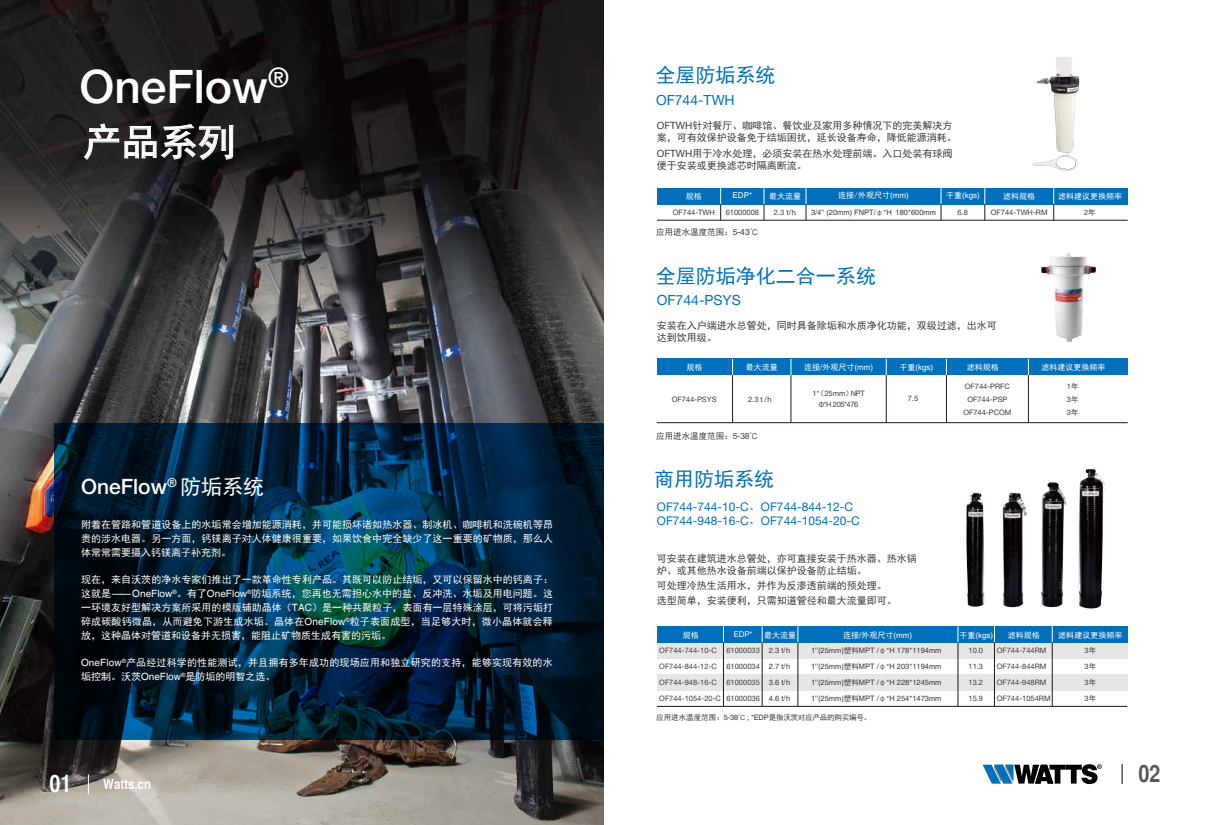
<style>
.page{position:relative;width:1208px;height:825px;background:#fff}
.page>*{position:absolute;margin:0;border:0;box-sizing:border-box;transform-origin:0 0}
.t1{font:500 46px "Helvetica Neue LT";color:#fff}
.t2{font:38px "Sim Hei";color:#fff}
.t3{font:700 condensed 24px "Helvetica";color:#fff}
.t4{font:700 condensed 24px "Helvetica";color:#595757}
.t5{font:500 21px "Helvetica Neue LT";color:#fff}
.t6{font:20px "Sim Hei";color:#0070bd}
.t7{font:14px "Helvetica Neue LT";color:#0070bd}
.t8{font:700 condensed 14px "Helvetica";color:#fff}
.t9{font:12px/14px "Helvetica Neue LT";color:#0070bd}
.t10{font:10px/14px "Sim Hei";letter-spacing:.005em;color:#fff;text-align:justify}
.t11{font:10px/12px "Sim Hei";color:#3e3a39}
.t12{font:8.5px "Sim Hei";color:#3e3a39}
.t13{font:8px "Sim Hei";color:#fff}
.t14{font:8px "Helvetica";color:#fff}
.t15{font:8px "Helvetica Neue LT";color:#fff}
.t16{font:7.5px/16px "Helvetica Neue LT";color:#3e3a39;text-align:justify}
.t17{font:7.5px/16px "Helvetica";color:#3e3a39;text-align:justify}
.t18{font:7.5px "Sim Hei";letter-spacing:-.025em;color:#3e3a39}
.t19{font:7.5px/11px "Helvetica Neue LT";letter-spacing:-.05em;color:#3e3a39;text-align:center}
.s1{font-family:"Sim Hei";font-weight:400}
.s2{font-family:"Helvetica"}
.s3{font-family:"Helvetica Neue LT"}
.s4{font-family:"Sim Hei"}
.s5{font-family:"Myriad Pro"}
.s6{font-family:"Adobe Song Std";font-weight:300}
</style>
<div class="page">
<svg style="left:982px;top:764px;width:119px;height:20px"></svg>
<svg style="left:1121px;top:764px;width:1px;height:20px"></svg>
<img style="left:1002px;top:482px;width:65px;height:125px">
<img style="left:1078px;top:469px;width:28px;height:140px">
<div style="left:657px;top:642px;width:470px;height:16px;background:#e6e6e6"></div>
<div style="left:657px;top:674px;width:470px;height:16px;background:#e6e6e6"></div>
<div style="left:657px;top:626px;width:470px;height:16px;background:#0070bd"></div>
<hr style="left:723px;top:642px;width:1px;height:64px;background:#221815">
<svg style="left:723px;top:626px;width:1px;height:16px"></svg>
<hr style="left:762px;top:642px;width:1px;height:64px;background:#221815">
<svg style="left:762px;top:626px;width:1px;height:16px"></svg>
<hr style="left:797px;top:642px;width:1px;height:64px;background:#221815">
<svg style="left:797px;top:626px;width:1px;height:16px"></svg>
<hr style="left:957px;top:642px;width:1px;height:64px;background:#221815">
<svg style="left:957px;top:626px;width:1px;height:16px"></svg>
<hr style="left:994px;top:642px;width:1px;height:64px;background:#221815">
<svg style="left:994px;top:626px;width:1px;height:16px"></svg>
<hr style="left:1052px;top:642px;width:1px;height:64px;background:#221815">
<svg style="left:1052px;top:626px;width:1px;height:16px"></svg>
<hr style="left:657px;top:706px;width:470px;height:1px;background:#221815">
<img style="left:1041px;top:253px;width:53px;height:89px">
<div style="left:657px;top:359px;width:470px;height:16px;background:#0070bd"></div>
<div style="left:657px;top:188px;width:470px;height:16px;background:#0070bd"></div>
<img style="left:1035px;top:57px;width:44px;height:97px">
<svg style="left:720px;top:188px;width:1px;height:32px"></svg>
<hr style="left:732px;top:375px;width:1px;height:48px;background:#221815">
<svg style="left:732px;top:359px;width:1px;height:16px"></svg>
<hr style="left:791px;top:375px;width:1px;height:48px;background:#221815">
<svg style="left:791px;top:359px;width:1px;height:16px"></svg>
<hr style="left:886px;top:375px;width:1px;height:48px;background:#221815">
<svg style="left:886px;top:359px;width:1px;height:16px"></svg>
<hr style="left:946px;top:375px;width:1px;height:48px;background:#221815">
<svg style="left:946px;top:359px;width:1px;height:16px"></svg>
<hr style="left:1028px;top:375px;width:1px;height:48px;background:#221815">
<svg style="left:1028px;top:359px;width:1px;height:16px"></svg>
<svg style="left:764px;top:188px;width:1px;height:32px"></svg>
<svg style="left:806px;top:188px;width:1px;height:32px"></svg>
<svg style="left:941px;top:188px;width:1px;height:32px"></svg>
<svg style="left:984px;top:188px;width:1px;height:32px"></svg>
<svg style="left:1053px;top:188px;width:1px;height:32px"></svg>
<hr style="left:657px;top:422px;width:470px;height:1px;background:#221815">
<hr style="left:657px;top:220px;width:470px;height:1px;background:#221815">
<img style="left:0;top:0;width:604px;height:825px">
<svg style="left:55px;top:423px;width:549px;height:316px;background:#002137"></svg>
<svg style="left:84px;top:124px;width:149px;height:36px;background:#4c4b4b"></svg>
<svg style="left:88px;top:764px;width:1px;height:30px"></svg>
<h1 class="t1" style="left:79px;top:59px;width:211px">OneFlow<sup>®</sup></h1>
<h2 class="t2" style="left:83px;top:123px;width:153px">产品系列</h2>
<h3 class="t5" style="left:81px;top:474px;width:185px">OneFlow<sup>®</sup> <span class="s1">防垢系统</span></h3>
<p class="t10" style="left:81px;top:518px;width:473px">附着在管路和管道设备上的水垢常会增加能源消耗，并可能损坏诸如热水器、制冰机、咖啡机和洗碗机等昂贵的涉水电器。另一方面，钙镁离子对人体健康很重要，如果饮食中完全缺少了这一重要的矿物质，那么人体常常需要摄入钙镁离子补充剂。</p>
<p class="t10" style="left:81px;top:573px;width:473px">现在，来自沃茨的净水专家们推出了一款革命性专利产品。其既可以防止结垢，又可以保留水中的钙离子：这就是<span class="s2">——OneFlow</span><sup>®</sup>。有了<span class="s2">OneFlow</span><sup>®</sup>防垢系统，您再也无需担心水中的盐、反冲洗、水垢及用电问题。这一环境友好型解决方案所采用的模版辅助晶体（<span class="s2">TAC</span>）是一种共聚粒子，表面有一层特殊涂层，可将污垢打碎成碳酸钙微晶，从而避免下游生成水垢。晶体在<span class="s2">OneFlow</span><sup>®</sup>粒子表面成型，当足够大时，微小晶体就会释放，这种晶体对管道和设备并无损害，能阻止矿物质生成有害的污垢。</p>
<p class="t10" style="left:81px;top:656px;width:473px"><span class="s2">OneFlow</span><sup>®</sup>产品经过科学的性能测试，并且拥有多年成功的现场应用和独立研究的支持，能够实现有效的水垢控制。沃茨<span class="s2">OneFlow</span><sup>®</sup>是防垢的明智之选。</p>
<h3 class="t6" style="left:655px;top:65px;width:121px">全屋防垢系统</h3>
<p class="t11" style="left:657px;top:120px;width:301px"><span class="s3">OFTWH</span>针对餐厅、咖啡馆、餐饮业及家用多种情况下的完美解决方案，可有效保护设备免于结垢困扰，延长设备寿命，降低能源消耗。</p>
<p class="t11" style="left:657px;top:148px;width:297px"><span class="s3">OFTWH</span>用于冷水处理，必须安装在热水处理前端。入口处装有球阀便于安装或更换滤芯时隔离断流。</p>
<p class="t16" style="left:673px;top:204px;width:44px">OF744-TWH</p>
<h3 class="t7" style="left:656px;top:92px;width:80px">OF744-TWH</h3>
<p class="t13" style="left:686px;top:192px;width:17px">规格</p>
<p class="t13" style="left:769px;top:192px;width:33px">最大流量</p>
<p class="t13" style="left:838px;top:192px;width:72px">连接/外观尺寸<span class="s2">(mm)</span></p>
<p class="t14" style="left:946px;top:191px;width:35px"><span class="s4">干重</span>(kgs)</p>
<p class="t13" style="left:1003px;top:192px;width:33px">滤料规格</p>
<p class="t13" style="left:1058px;top:192px;width:65px">滤料建议更换频率</p>
<p class="t16" style="left:774px;top:204px;width:24px">2.3 t/ h</p>
<p class="t16" style="left:957px;top:204px;width:12px">6.8</p>
<p class="t12" style="left:656px;top:228px;width:104px">应用进水温度范围：<span class="s2">5-43</span>℃</p>
<p class="t14" style="left:732px;top:191px;width:21px">EDP*</p>
<p class="t16" style="left:725px;top:204px;width:35px">61000008</p>
<p class="t16" style="left:991px;top:204px;width:58px">OF744-TWH-RM</p>
<p class="t16" style="left:1084px;top:204px;width:13px">2<span class="s4">年</span></p>
<p class="t17" style="left:811px;top:204px;width:126px">3/4'' (20mm) FNPT/<span class="s4">φ</span>*H 180*600mm</p>
<h3 class="t6" style="left:656px;top:266px;width:221px">全屋防垢净化二合一系统</h3>
<h3 class="t7" style="left:657px;top:292px;width:85px">OF744-PSYS</h3>
<p class="t11" style="left:657px;top:319px;width:341px">安装在入户端进水总管处，同时具备除垢和水质净化功能，双级过滤，出水可达到饮用级。</p>
<p class="t13" style="left:686px;top:364px;width:17px">规格</p>
<p class="t13" style="left:745px;top:364px;width:33px">最大流量</p>
<p class="t13" style="left:804px;top:364px;width:70px">连接<span class="s2">/</span>外观尺寸<span class="s2">(mm)</span></p>
<p class="t14" style="left:899px;top:363px;width:35px"><span class="s4">干重</span>(kgs)</p>
<p class="t13" style="left:967px;top:364px;width:33px">滤料规格</p>
<p class="t13" style="left:1041px;top:364px;width:65px">滤料建议更换频率</p>
<p class="t16" style="left:1067px;top:379px;width:13px;line-height:13px">1<span class="s4">年</span>3<span class="s4">年</span>3<span class="s4">年</span></p>
<p class="t16" style="left:963px;top:380px;width:49px;line-height:13px;text-align:center">OF744-PRFC<br>OF744-PSP<br>OF744-PCOM</p>
<p class="t16" style="left:671px;top:391px;width:46px">OF744-PSYS</p>
<p class="t16" style="left:748px;top:391px;width:25px">2.3 t / h</p>
<p class="t19" style="left:812px;top:388px;width:54px">1"<span class="s4">（</span>25mm<span class="s4">）</span>NPT<br><span class="s5">Φ</span>*H 205*476</p>
<p class="t12" style="left:656px;top:432px;width:103px">应用进水温度范围：<span class="s3">5-38</span>℃</p>
<p class="t16" style="left:907px;top:390px;width:12px">7.5</p>
<h3 class="t6" style="left:654px;top:469px;width:121px">商用防垢系统</h3>
<p class="t9" style="left:657px;top:500px;width:204px">OF744-744-10-C<span class="s6">、</span>OF744-844-12-C<br>OF744-948-16-C<span class="s6">、</span>OF744-1054-20-C</p>
<p class="t11" style="left:657px;top:553px;width:261px">可安装在建筑进水总管处，亦可直接安装于热水器、热水锅炉、或其他热水设备前端以保护设备防止结垢。</p>
<p class="t11" style="left:657px;top:578px;width:241px;line-height:15px">可处理冷热生活用水，并作为反渗透前端的预处理。选型简单，安装便利，只需知道管径和最大流量即可。</p>
<p class="t13" style="left:683px;top:631px;width:17px">规格</p>
<p class="t13" style="left:764px;top:631px;width:33px">最大流量</p>
<p class="t13" style="left:843px;top:631px;width:70px">连接<span class="s2">/</span>外观尺寸<span class="s2">(mm)</span></p>
<p class="t14" style="left:959px;top:630px;width:35px"><span class="s4">干重</span>(kgs)</p>
<p class="t13" style="left:1007px;top:631px;width:33px">滤料规格</p>
<p class="t13" style="left:1058px;top:631px;width:65px">滤料建议更换频率</p>
<p class="t16" style="left:968px;top:642px;width:16px">10.0<br>11.3<br>13.2<br>15.9</p>
<p class="t16" style="left:996px;top:642px;width:55px;text-align:left">OF744-744RM<br>OF744-844RM<br>OF744-948RM<br>OF744-1054RM</p>
<p class="t16" style="left:1084px;top:642px;width:13px">3<span class="s4">年</span>3<span class="s4">年</span>3<span class="s4">年</span>3<span class="s4">年</span></p>
<p class="t15" style="left:734px;top:629px;width:20px">EDP*</p>
<p class="t16" style="left:726px;top:642px;width:35px">61000033<br>61000034<br>61000035<br>61000036</p>
<p class="t16" style="left:659px;top:642px;width:63px;text-align:left">OF744-744-10-C<br>OF744-844-12-C<br>OF744-948-16-C<br>OF744-1054-20-C</p>
<p class="t17" style="left:811px;top:643px;width:132px">1''(25mm)<span class="s4">塑料</span>MPT /<span class="s4">φ</span>*H 178*1194mm 1''(25mm)<span class="s4">塑料</span>MPT /<span class="s4">φ</span>*H 203*1194mm 1''(25mm)<span class="s4">塑料</span>MPT /<span class="s4">φ</span>*H 228*1245mm 1''(25mm)<span class="s4">塑料</span>MPT /<span class="s4">φ</span>*H 254*1473mm</p>
<p class="t17" style="left:769px;top:643px;width:23px">2.3 t/ h 2.7 t/ h 3.6 t/ h 4.6 t/ h</p>
<p class="t18" style="left:656px;top:713px;width:216px">应用进水温度范围：<span class="s2">5-38</span>℃ <span class="s2">; *EDP</span>是指沃茨对应产品的购买编号。</p>
<h3 class="t3" style="left:49px;top:758px;width:23px">03</h3>
<h3 class="t4" style="left:1138px;top:759px;width:23px">02</h3>
<h3 class="t3" style="left:49px;top:769px;width:23px">01</h3>
<h3 class="t8" style="left:103px;top:775px;width:49px">Watts.cn</h3>
</div>
